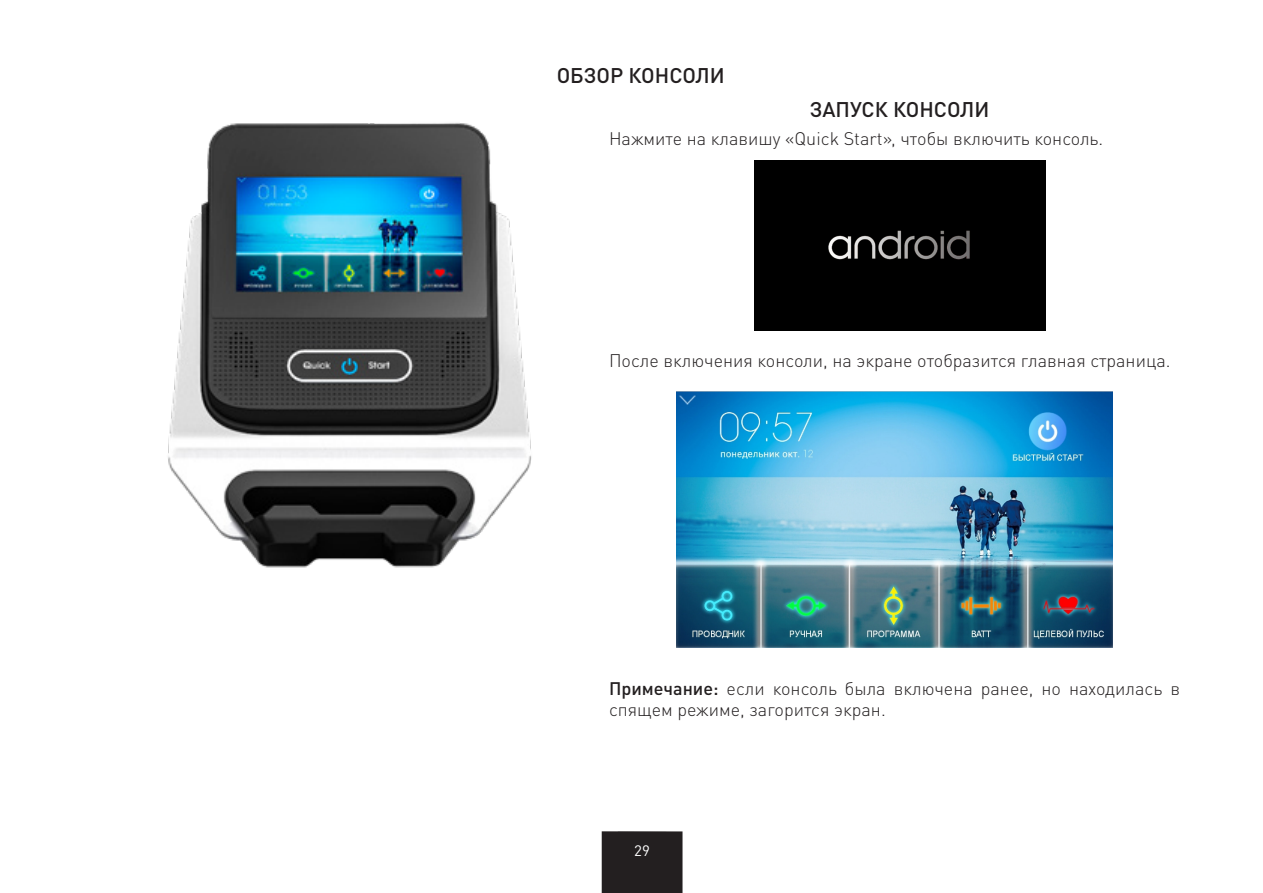
<style>
.page{position:relative;width:1263px;height:893px;background:#fff}
.page>*{position:absolute;margin:0;border:0;box-sizing:border-box;transform-origin:0 0}
.Подраздел{font:500 21px "DIN Pro";color:#231f20}
.РАЗДЕЛ{font:500 21px "DIN Pro";color:#231f20}
.Заголовок_над_тексто{font:300 18px/21.6px "DIN Pro";color:#231f20}
.t1{font:15px "DIN Pro";color:#fff}
.s1{font-weight:500}
</style>
<div class="page">
<div style="left:602px;top:831px;width:80px;height:62px;background:#231f20"></div>
<img style="left:168px;top:123px;width:364px;height:445px">
<div style="left:754px;top:160px;width:291px;height:170px;background:#000"></div>
<img style="left:677px;top:392px;width:435px;height:255px">
<p class="РАЗДЕЛ" style="left:557px;top:58px;width:170px">ОБЗОР КОНСОЛИ</p>
<p class="Подраздел" style="left:810px;top:92px;width:181px">ЗАПУСК КОНСОЛИ</p>
<p class="Заголовок_над_тексто" style="left:609px;top:126px;width:496px">Нажмите на клавишу «Quick Start», чтобы включить консоль.</p>
<p class="Заголовок_над_тексто" style="left:609px;top:349px;width:563px">После включения консоли, на экране отобразится главная страница.</p>
<p class="Заголовок_над_тексто" style="left:609px;top:676px;width:572px"><span class="s1">Примечание:</span> если консоль была включена ранее, но находилась в спящем режиме, загорится экран.</p>
<p class="t1" style="left:634px;top:840px;width:17px">29</p>
</div>
